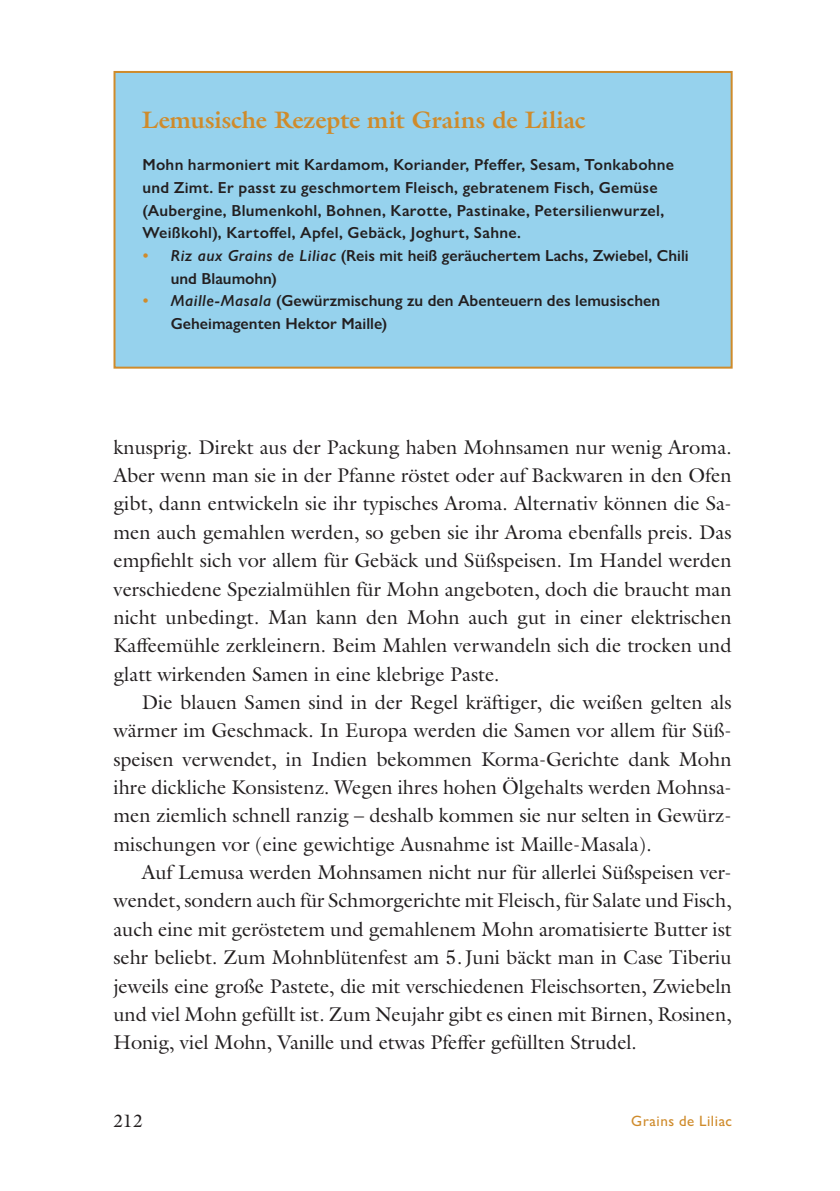
<style>
.page{position:relative;width:840px;height:1191px;background:#fff}
.page>*{position:absolute;margin:0;border:0;box-sizing:border-box;transform-origin:0 0}
.Box_Titel{font:700 24px "Galliard Pro";color:#cf8b2b}
.Lauftext{font:20px/28.4px "Galliard Pro";color:#231f20;text-align:justify}
.t1{font:18px "Galliard Pro";color:#231f20}
.Box_Lauftext_stumpf{font:600 16px/22.6px "Gill Sans Nova";letter-spacing:.02em;color:#231f20}
.Box_Liste_mit_Punkte{font:600 16px/22.6px "Gill Sans Nova";color:#231f20}
.t2{font:500 15px "Gill Sans Nova";letter-spacing:.04em;color:#cf8b2b}
.s1{color:#cf8b2b}
.s2{font-style:italic}
</style>
<div class="page">
<div style="left:113px;top:71px;width:619px;height:298px;background:#96d2ed;border:2px solid #cf8b2b"></div>
<p class="Box_Titel" style="left:142px;top:104px;width:444px">Lemusische Rezepte mit Grains de Liliac</p>
<p class="Box_Lauftext_stumpf" style="left:142px;top:153px;width:533px">Mohn harmoniert mit Kardamom, Koriander, Pfeffer, Sesam, Tonkabohne und Zimt. Er passt zu geschmortem Fleisch, gebratenem Fisch, Gemüse (Aubergine, Blumenkohl, Bohnen, Karotte, Pastinake, Petersilienwurzel, Weißkohl), Kartoffel, Apfel, Gebäck, Joghurt, Sahne.</p>
<p class="Box_Liste_mit_Punkte" style="left:171px;top:244px;width:519px;text-indent:-28px"><span class="s1">•</span> <span class="s2">Riz aux Grains de Liliac</span> (Reis mit heiß geräuchertem Lachs, Zwiebel, Chili und Blaumohn)</p>
<p class="Box_Liste_mit_Punkte" style="left:171px;top:289px;width:490px;text-indent:-28px"><span class="s1">•</span> <span class="s2">Maille-Masala</span> (Gewürzmischung zu den Abenteuern des lemusischen<br>Geheimagenten Hektor Maille)</p>
<p class="Lauftext" style="left:113px;top:432px;width:619px">knusprig. Direkt aus der Packung haben Mohnsamen nur wenig Aroma.<br>Aber wenn man sie in der Pfanne röstet oder auf Backwaren in den Ofen gibt, dann entwickeln sie ihr typisches Aroma. Alternativ können die Sa&shy;men auch gemahlen werden, so geben sie ihr Aroma ebenfalls preis. Das empfiehlt sich vor allem für Gebäck und Süßspeisen. Im Handel werden verschiedene Spezialmühlen für Mohn angeboten, doch die braucht man nicht unbedingt. Man kann den Mohn auch gut in einer elektrischen Kaffeemühle zerkleinern. Beim Mahlen verwandeln sich die trocken und glatt wirkenden Samen in eine klebrige Paste.</p>
<p class="Lauftext" style="left:113px;top:687px;width:619px;text-indent:28px">Die blauen Samen sind in der Regel kräftiger, die weißen gelten als wärmer im Geschmack. In Europa werden die Samen vor allem für Süß&shy;speisen verwendet, in Indien bekommen Korma-Gerichte dank Mohn ihre dickliche Konsistenz. Wegen ihres hohen Ölgehalts werden Mohnsa&shy;men ziemlich schnell ranzig – deshalb kommen sie nur selten in Gewürz&shy;mischungen vor (eine gewichtige Ausnahme ist Maille-Masala).</p>
<p class="Lauftext" style="left:113px;top:857px;width:619px;text-indent:28px">Auf Lemusa werden Mohnsamen nicht nur für allerlei Süßspeisen ver&shy;wendet, sondern auch für Schmorgerichte mit Fleisch, für Salate und Fisch, auch eine mit geröstetem und gemahlenem Mohn aromatisierte Butter ist sehr beliebt. Zum Mohnblütenfest am 5. Juni bäckt man in Case Tiberiu jeweils eine große Pastete, die mit verschiedenen Fleischsorten, Zwiebeln und viel Mohn gefüllt ist. Zum Neujahr gibt es einen mit Birnen, Rosinen, Honig, viel Mohn, Vanille und etwas Pfeffer gefüllten Strudel.</p>
<p class="t1" style="left:113px;top:1108px;width:31px">212</p>
<p class="t2" style="left:631px;top:1111px;width:102px">Grains de Liliac</p>
</div>
